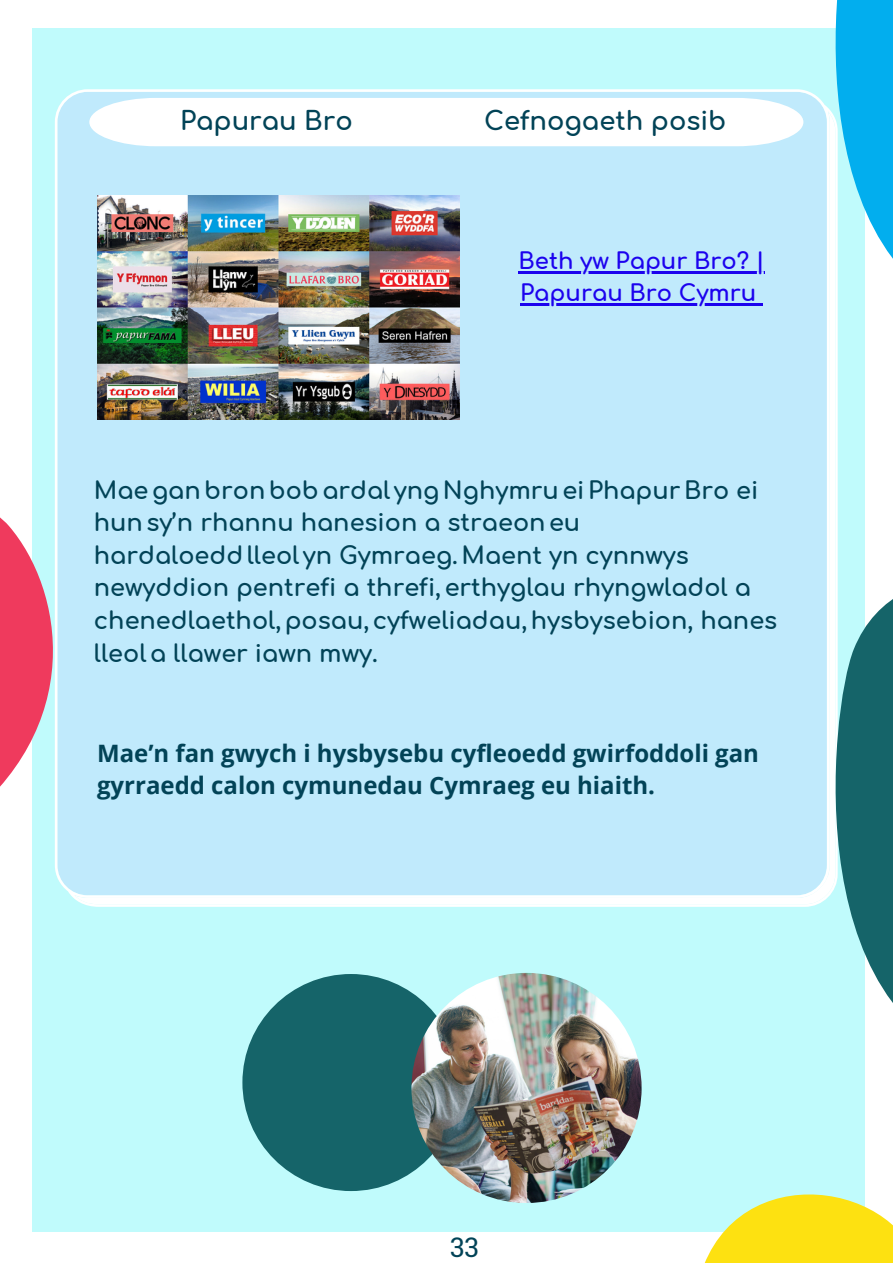
<style>
.page{position:relative;width:893px;height:1264px;background:#fff}
.page>*{position:absolute;margin:0;border:0;box-sizing:border-box;transform-origin:0 0}
.t1{font:27px "Roboto Slab";color:#024357}
.t2{font:700 25.8px "Comfortaa";color:#024357}
.t3{font:700 24px/32.5px "Comfortaa";color:#024357}
.t4{font:700 24px/32.5px "Open Sans";color:#024357}
.t5{font:700 22.65px/31.5px "Comfortaa";color:#1c02ee}
</style>
<div class="page">
<div style="left:32px;top:28px;width:832px;height:1203px;background:#c0fbfc"></div>
<svg style="left:0;top:517px;width:89px;height:715px"></svg>
<svg style="left:835px;top:0;width:57px;height:419px"></svg>
<div style="left:55px;top:89px;width:782px;height:817px;background:#c0eafc"></div>
<div style="left:89px;top:98px;width:714px;height:48px;background:#fff"></div>
<svg style="left:459px;top:1167px;width:433px;height:95px"></svg>
<div style="left:242px;top:974px;width:217px;height:216px;background:#156469;border-radius:50%"></div>
<img style="left:411px;top:972px;width:230px;height:230px;border-radius:50%">
<img style="left:97px;top:195px;width:362px;height:224px">
<hr style="left:518px;top:272px;width:246px;height:2px;background:#1c02ee">
<hr style="left:520px;top:303px;width:236px;height:2px;background:#1c02ee">
<svg style="left:756px;top:303px;width:7px;height:2px"></svg>
<svg style="left:609px;top:419px;width:283px;height:828px"></svg>
<p class="t2" style="left:180px;top:107px;width:174px">Papurau Bro</p>
<p class="t2" style="left:484px;top:107px;width:244px">Cefnogaeth posib</p>
<p class="t5" style="left:518px;top:246px;width:248px">Beth yw Papur Bro? |<br>Papurau Bro Cymru</p>
<p class="t3" style="left:94px;top:474px;width:684px">Maegan bron bob ardal yng NghymrueiPhapur Bro ei hunsy’n rhannu hanesion a straeoneu<br>hardaloedd lleol yn Gymraeg.Maent yn cynnwys newyddion pentrefi a threfi,erthyglau rhyngwladol a chenedlaethol, posau,cyfweliadau,hysbysebion, hanes lleola llawer iawn mwy.</p>
<p class="t4" style="left:97px;top:736px;width:663px">Mae’n fan gwych i hysbysebu cyfleoedd gwirfoddoli gan gyrraedd calon cymunedau Cymraeg eu hiaith.</p>
<p class="t1" style="left:450px;top:1228px;width:31px">33</p>
</div>
